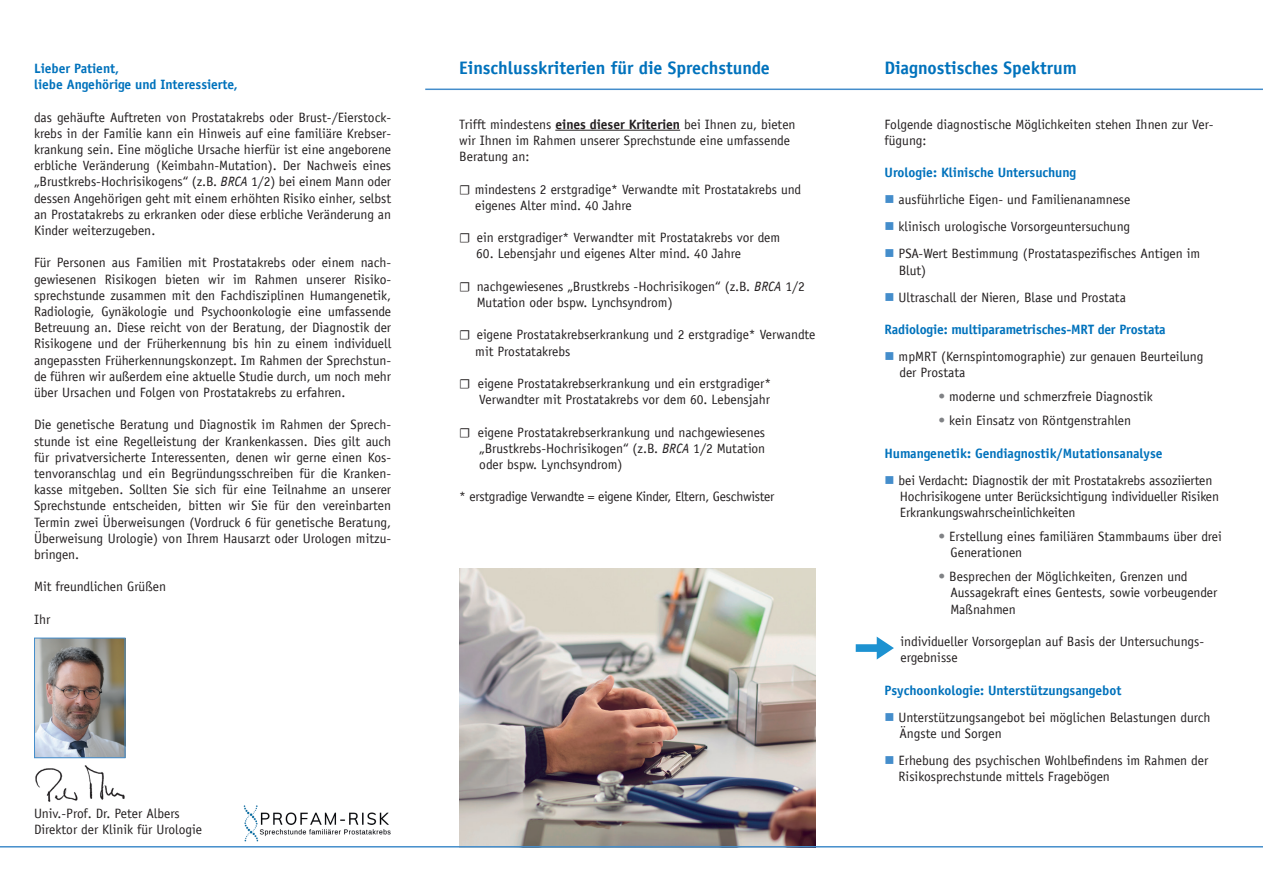
<style>
.page{position:relative;width:1263px;height:893px;background:#fff}
.page>*{position:absolute;margin:0;border:0;box-sizing:border-box;transform-origin:0 0}
.t1{font:700 18px "Officina Sans";color:#0072bc}
.t2{font:13.5px/16.2px "Officina Sans";color:#231f20}
.t3{font:700 13.5px/16.2px "Officina Sans";color:#0072bc}
.t4{font:13.5px "Officina Sans";letter-spacing:-.02em;color:#231f20}
.s1{font-style:italic}
.s2{font-weight:700}
.s3{font-family:"Minion Pro"}
.s4{color:#448dcb}
.s5{color:#808285}
</style>
<div class="page">
<hr style="left:425px;top:89px;width:838px;height:1px;background:#448dcb">
<hr style="left:555px;top:130px;width:125px;height:1px;background:#231f20">
<img style="left:35px;top:765px;width:90px;height:37px">
<img style="left:36px;top:640px;width:88px;height:116px">
<div style="left:34px;top:638px;width:92px;height:120px;border:1px solid #448dcb"></div>
<img style="left:459px;top:569px;width:356px;height:277px">
<img style="left:243px;top:805px;width:148px;height:37px">
<hr style="left:0;top:846px;width:1263px;height:1px;background:#448dcb">
<svg style="left:856px;top:637px;width:38px;height:22px"></svg>
<p class="t3" style="left:34px;top:60px;width:205px">Lieber Patient,<br>liebe Angehörige und Interessierte,</p>
<p class="t2" style="left:34px;top:109px;width:359px;text-align:justify">das gehäufte Auftreten von Prostatakrebs oder Brust-/Eierstock&shy;krebs in der Familie kann ein Hinweis auf eine familiäre Krebser&shy;krankung sein. Eine mögliche Ursache hierfür ist eine angeborene erbliche Veränderung (Keimbahn-Mutation). Der Nachweis eines „Brustkrebs- Hochrisikogens“ (z.B. <span class="s1">BRCA</span> 1/2) bei einem Mann oder dessen Angehörigen geht mit einem erhöhten Risiko einher, selbst an Prostatakrebs zu erkranken oder diese erbliche Veränderung an Kinder weiterzugeben.</p>
<p class="t2" style="left:34px;top:255px;width:359px;text-align:justify">Für Personen aus Familien mit Prostatakrebs oder einem nach&shy;gewiesenen Risikogen bieten wir im Rahmen unserer Risiko&shy;sprechstunde zusammen mit den Fachdisziplinen Humangenetik, Radiologie, Gynäkologie und Psychoonkologie eine umfassende Betreuung an. Diese reicht von der Beratung, der Diagnostik der Risikogene und der Früherkennung bis hin zu einem individuell angepassten Früherkennungskonzept. Im Rahmen der Sprechstun&shy;de führen wir außerdem eine aktuelle Studie durch, um noch mehr über Ursachen und Folgen von Prostatakrebs zu erfahren.</p>
<p class="t2" style="left:34px;top:417px;width:359px;text-align:justify">Die genetische Beratung und Diagnostik im Rahmen der Sprech&shy;stunde ist eine Regelleistung der Krankenkassen. Dies gilt auch für privatversicherte Interessenten, denen wir gerne einen Kos&shy;tenvoranschlag und ein Begründungsschreiben für die Kranken&shy;kasse mitgeben. Sollten Sie sich für eine Teilnahme an unserer Sprechstunde entscheiden, bitten wir Sie für den vereinbarten Termin zwei Überweisungen (Vordruck 6 für genetische Beratung, Überweisung Urologie) von Ihrem Hausarzt oder Urologen mitzu&shy;bringen.</p>
<p class="t2" style="left:34px;top:579px;width:134px">Mit freundlichen Grüßen</p>
<p class="t2" style="left:34px;top:611px;width:18px">Ihr</p>
<p class="t2" style="left:34px;top:806px;width:170px">Univ.-Prof. Dr. Peter Albers<br>Direktor der Klinik für Urologie</p>
<h1 class="t1" style="left:459px;top:57px;width:312px">Einschlusskriterien für die Sprechstunde</h1>
<h1 class="t1" style="left:884px;top:57px;width:194px">Diagnostisches Spektrum</h1>
<p class="t2" style="left:459px;top:116px;width:338px">Trifft mindestens <span class="s2">eines dieser Kriterien</span> bei Ihnen zu, bieten wir Ihnen im Rahmen unserer Sprechstunde eine umfassende<br>Beratung an:</p>
<p class="t2" style="left:475px;top:181px;width:328px;text-indent:-16px"><span class="s3">☐</span> mindestens 2 erstgradige* Verwandte mit Prostatakrebs und eigenes Alter mind. 40 Jahre</p>
<p class="t2" style="left:459px;top:230px;width:322px"><span class="s3">☐</span> ein erstgradiger* Verwandter mit Prostatakrebs vor dem</p>
<p class="t2" style="left:476px;top:246px;width:266px">60. Lebensjahr und eigenes Alter mind. 40 Jahre</p>
<p class="t2" style="left:477px;top:278px;width:330px;text-indent:-18px"><span class="s3">☐</span> nachgewiesenes „Brustkrebs -Hochrisikogen“ (z.B. <span class="s1">BRCA</span> 1/2<br>Mutation oder bspw. Lynchsyndrom)</p>
<p class="t2" style="left:475px;top:327px;width:342px;text-indent:-16px"><span class="s3">☐</span> eigene Prostatakrebserkrankung und 2 erstgradige* Verwandte mit Prostatakrebs</p>
<p class="t2" style="left:459px;top:375px;width:313px;text-align:right"><span class="s3">☐</span> eigene Prostatakrebserkrankung und ein erstgradiger*<br>Verwandter mit Prostatakrebs vor dem 60. Lebensjahr</p>
<p class="t2" style="left:479px;top:424px;width:288px;text-align:justify;text-indent:-20px"><span class="s3">☐</span> eigene Prostatakrebserkrankung und nachgewiesenes „Brustkrebs-Hochrisikogen“ (z.B. <span class="s1">BRCA</span> 1/2 Mutation oder bspw. Lynchsyndrom)</p>
<p class="t4" style="left:459px;top:489px;width:317px">* erstgradige Verwandte = eigene Kinder, Eltern, Geschwister</p>
<p class="t2" style="left:884px;top:116px;width:331px">Folgende diagnostische Möglichkeiten stehen Ihnen zur Ver&shy;fügung:</p>
<p class="t3" style="left:884px;top:165px;width:193px">Urologie: Klinische Untersuchung</p>
<p class="t2" style="left:884px;top:192px;width:247px"><span class="s4">■</span> ausführliche Eigen- und Familienanamnese</p>
<p class="t2" style="left:884px;top:219px;width:247px"><span class="s4">■</span> klinisch urologische Vorsorgeuntersuchung</p>
<p class="t2" style="left:899px;top:246px;width:303px;text-indent:-14px"><span class="s4">■</span> PSA-Wert Bestimmung (Prostataspezifisches Antigen im<br>Blut)</p>
<p class="t2" style="left:884px;top:289px;width:243px"><span class="s4">■</span> Ultraschall der Nieren, Blase und Prostata</p>
<p class="t3" style="left:884px;top:321px;width:283px">Radiologie: multiparametrisches-MRT der Prostata</p>
<p class="t2" style="left:899px;top:348px;width:305px;text-indent:-15px"><span class="s4">■</span> mpMRT (Kernspintomographie) zur genauen Beurteilung der Prostata</p>
<p class="t2" style="left:938px;top:389px;width:216px"><span class="s5">•</span> moderne und schmerzfreie Diagnostik</p>
<p class="t2" style="left:938px;top:413px;width:194px"><span class="s5">•</span> kein Einsatz von Röntgenstrahlen</p>
<p class="t3" style="left:884px;top:445px;width:280px">Humangenetik: Gendiagnostik/Mutationsanalyse</p>
<p class="t2" style="left:900px;top:472px;width:321px;text-indent:-15px"><span class="s4">■</span> bei Verdacht: Diagnostik der mit Prostatakrebs assoziierten<br>Hochrisikogene unter Berücksichtigung individueller Risiken<br>Erkrankungswahrscheinlichkeiten</p>
<p class="t2" style="left:950px;top:528px;width:273px;text-indent:-12px"><span class="s5">•</span> Erstellung eines familiären Stammbaums über drei<br>Generationen</p>
<p class="t2" style="left:950px;top:569px;width:268px;text-indent:-12px"><span class="s5">•</span> Besprechen der Möglichkeiten, Grenzen und<br>Aussagekraft eines Gentests, sowie vorbeugender<br>Maßnahmen</p>
<p class="t2" style="left:900px;top:633px;width:305px">individueller Vorsorgeplan auf Basis der Untersuchungs&shy;ergebnisse</p>
<p class="t3" style="left:884px;top:682px;width:238px">Psychoonkologie: Unterstützungsangebot</p>
<p class="t2" style="left:899px;top:709px;width:313px;text-indent:-15px"><span class="s4">■</span> Unterstützungsangebot bei möglichen Belastungen durch<br>Ängste und Sorgen</p>
<p class="t2" style="left:899px;top:752px;width:311px;text-indent:-14px"><span class="s4">■</span> Erhebung des psychischen Wohlbefindens im Rahmen der<br>Risikosprechstunde mittels Fragebögen</p>
</div>
